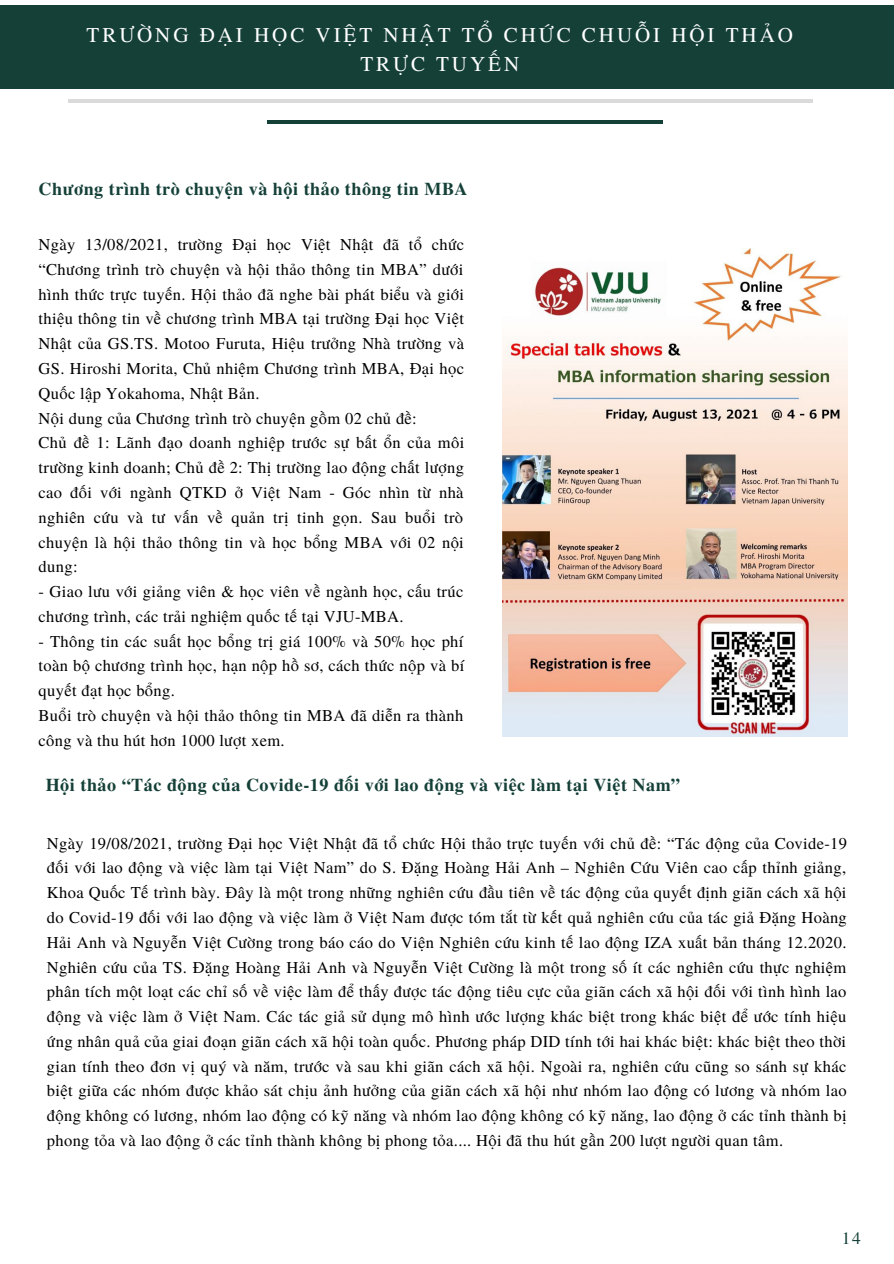
<style>
.page{position:relative;width:894px;height:1264px;background:#fff}
.page>*{position:absolute;margin:0;border:0;box-sizing:border-box;transform-origin:0 0}
.t1{font:21px/29.2px "Te X Gyre Termes";letter-spacing:.14em;color:#fff;text-align:center}
.t2{font:700 18px "Te X Gyre Termes";letter-spacing:.03em;color:#144038}
.t3{font:17.4px "Te X Gyre Termes";color:#144038}
.t4{font:16.5px/24.8px "Te X Gyre Termes";letter-spacing:.02em;color:#000}
</style>
<div class="page">
<hr style="left:68px;top:99px;width:744px;height:3px;background:#000">
<img style="left:502px;top:248px;width:344px;height:488px">
<div style="left:0;top:6px;width:893px;height:83px;background:#144038"></div>
<hr style="left:267px;top:120px;width:395px;height:4px;background:#144038">
<p class="t1" style="left:87px;top:19px;width:707px">TRƯỜNG ĐẠI HỌC VIỆT NHẬT TỔ CHỨC CHUỖI HỘI THẢO<br>TRỰC TUYẾN</p>
<p class="t2" style="left:39px;top:175px;width:430px">Chương trình trò chuyện và hội thảo thông tin MBA</p>
<p class="t4" style="left:39px;top:231px;width:427px">Ngày 13/08/2021, trường Đại học Việt Nhật đã tổ chức “Chương trình trò chuyện và hội thảo thông tin MBA” dưới hình thức trực tuyến. Hội thảo đã nghe bài phát biểu và giới thiệu thông tin về chương trình MBA tại trường Đại học Việt Nhật của GS.TS. Motoo Furuta, Hiệu trưởng Nhà trường và GS. Hiroshi Morita, Chủ nhiệm Chương trình MBA, Đại học Quốc lập Yokahoma, Nhật Bản.<br>Nội dung của Chương trình trò chuyện gồm 02 chủ đề:<br>Chủ đề 1: Lãnh đạo doanh nghiệp trước sự bất ổn của môi trường kinh doanh; Chủ đề 2: Thị trường lao động chất lượng cao đối với ngành QTKD ở Việt Nam - Góc nhìn từ nhà nghiên cứu và tư vấn về quản trị tinh gọn. Sau buổi trò chuyện là hội thảo thông tin và học bổng MBA với 02 nội dung:</p>
<p class="t4" style="left:39px;top:578px;width:426px">- Giao lưu với giảng viên &amp; học viên về ngành học, cấu trúc chương trình, các trải nghiệm quốc tế tại VJU-MBA.</p>
<p class="t4" style="left:39px;top:628px;width:427px">- Thông tin các suất học bổng trị giá 100% và 50% học phí toàn bộ chương trình học, hạn nộp hồ sơ, cách thức nộp và bí quyết đạt học bổng.<br>Buổi trò chuyện và hội thảo thông tin MBA đã diễn ra thành công và thu hút hơn 1000 lượt xem.</p>
<p class="t2" style="left:46px;top:771px;width:636px">Hội thảo “Tác động của Covide-19 đối với lao động và việc làm tại Việt Nam”</p>
<p class="t4" style="left:47px;top:829px;width:801px;text-align:justify">Ngày 19/08/2021, trường Đại học Việt Nhật đã tổ chức Hội thảo trực tuyến với chủ đề: “Tác động của Covide-19 đối với lao động và việc làm tại Việt Nam” do S. Đặng Hoàng Hải Anh – Nghiên Cứu Viên cao cấp thỉnh giảng, Khoa Quốc Tế trình bày. Đây là một trong những nghiên cứu đầu tiên về tác động của quyết định giãn cách xã hội do Covid-19 đối với lao động và việc làm ở Việt Nam được tóm tắt từ kết quả nghiên cứu của tác giả Đặng Hoàng Hải Anh và Nguyễn Việt Cường trong báo cáo do Viện Nghiên cứu kinh tế lao động IZA xuất bản tháng 12.2020.<br>Nghiên cứu của TS. Đặng Hoàng Hải Anh và Nguyễn Việt Cường là một trong số ít các nghiên cứu thực nghiệm phân tích một loạt các chỉ số về việc làm để thấy được tác động tiêu cực của giãn cách xã hội đối với tình hình lao động và việc làm ở Việt Nam. Các tác giả sử dụng mô hình ước lượng khác biệt trong khác biệt để ước tính hiệu ứng nhân quả của giai đoạn giãn cách xã hội toàn quốc. Phương pháp DID tính tới hai khác biệt: khác biệt theo thời gian tính theo đơn vị quý và năm, trước và sau khi giãn cách xã hội. Ngoài ra, nghiên cứu cũng so sánh sự khác biệt giữa các nhóm được khảo sát chịu ảnh hưởng của giãn cách xã hội như nhóm lao động có lương và nhóm lao động không có lương, nhóm lao động có kỹ năng và nhóm lao động không có kỹ năng, lao động ở các tỉnh thành bị phong tỏa và lao động ở các tỉnh thành không bị phong tỏa.... Hội đã thu hút gần 200 lượt người quan tâm.</p>
<p class="t3" style="left:841px;top:1225px;width:21px">14</p>
</div>
